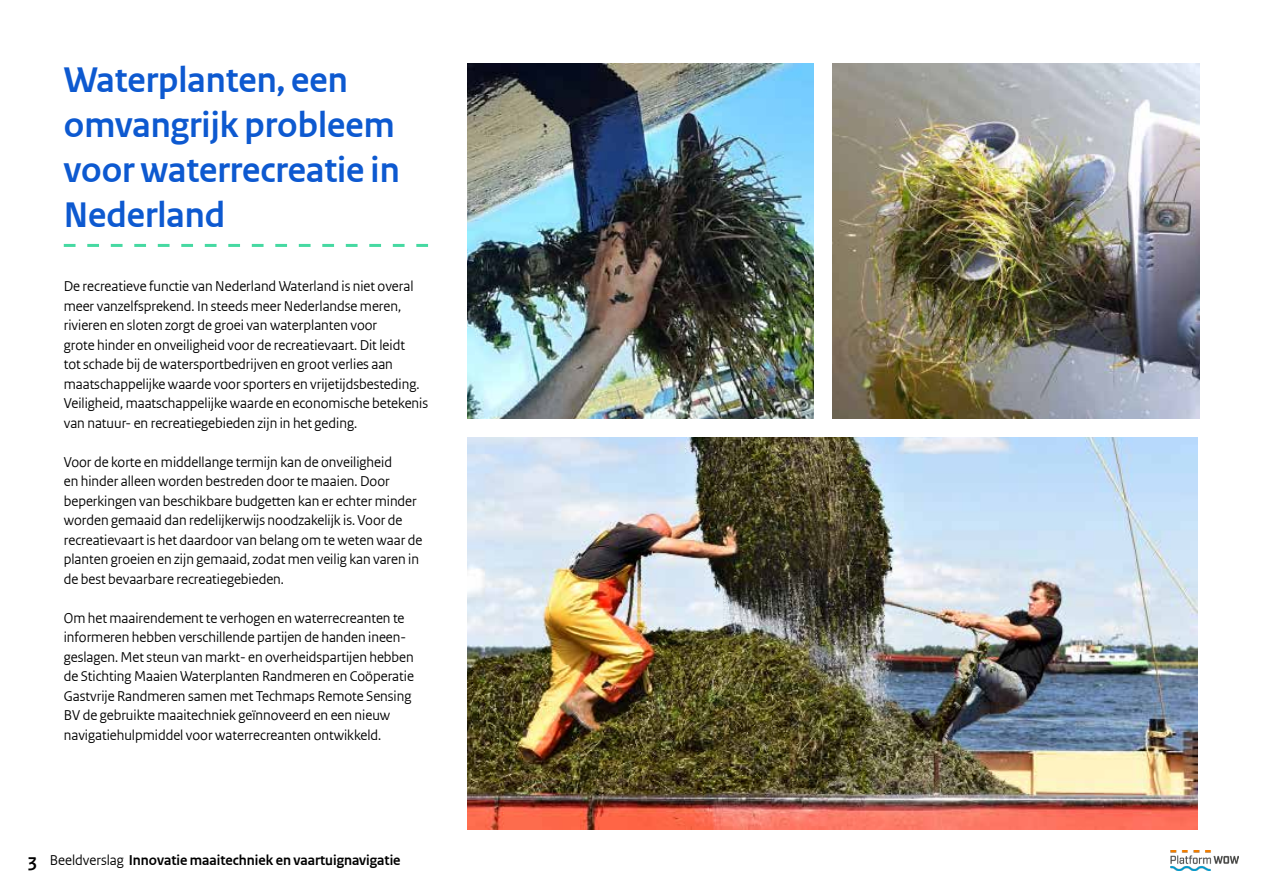
<style>
.page{position:relative;width:1263px;height:893px;background:#fff}
.page>*{position:absolute;margin:0;border:0;box-sizing:border-box;transform-origin:0 0}
.t1{font:700 37.5px/45px "Rijksoverheid Sans Heading TT";color:#0d59d0}
.t2{font:15px/19.5px "Rijksoverheid Sans Heading TT";color:#000}
.t3{font:700 15px "Rijksoverheid Sans Heading TT";color:#000}
.s1{font-size:19.5px}
.s2{font-weight:400}
</style>
<div class="page">
<img style="left:468px;top:438px;width:730px;height:391px">
<svg style="left:64px;top:244px;width:364px;height:3px"></svg>
<img style="left:832px;top:64px;width:367px;height:354px">
<img style="left:468px;top:64px;width:346px;height:354px">
<img style="left:1170px;top:850px;width:68px;height:20px">
<h1 class="t1" style="left:64px;top:58px;width:337px">Waterplanten, een omvangrijk probleem voor waterrecreatie in<br>Nederland</h1>
<p class="t2" style="left:64px;top:277px;width:366px">De recreatieve functie van Nederland Waterland is niet overal meer vanzelfsprekend. In steeds meer Nederlandse meren, rivieren en sloten zorgt de groei van waterplanten voor<br>grote hinder en onveiligheid voor de recreatievaart. Dit leidt<br>tot schade bij de watersportbedrijven en groot verlies aan maatschappelijke waarde voor sporters en vrijetijdsbesteding.<br>Veiligheid, maatschappelijke waarde en economische betekenis van natuur- en recreatiegebieden zijn in het geding.</p>
<p class="t2" style="left:64px;top:452px;width:360px">Voor de korte en middellange termijn kan de onveiligheid<br>en hinder alleen worden bestreden door te maaien. Door beperkingen van beschikbare budgetten kan er echter minder worden gemaaid dan redelijkerwijs noodzakelijk is. Voor de recreatievaart is het daardoor van belang om te weten waar de planten groeien en zijn gemaaid, zodat men veilig kan varen in de best bevaarbare recreatiegebieden.</p>
<p class="t2" style="left:64px;top:608px;width:352px">Om het maairendement te verhogen en waterrecreanten te informeren hebben verschillende partijen de handen ineen&shy;geslagen. Met steun van markt- en overheidspartijen hebben de Stichting Maaien Waterplanten Randmeren en Coöperatie Gastvrije Randmeren samen met Techmaps Remote Sensing BV de gebruikte maaitechniek geïnnoveerd en een nieuw navigatiehulpmiddel voor waterrecreanten ontwikkeld.</p>
<p class="t3" style="left:28px;top:852px;width:374px"><span class="s1">3</span> <span class="s2">Beeldverslag</span> Innovatie maaitechniek en vaartuignavigatie</p>
</div>
